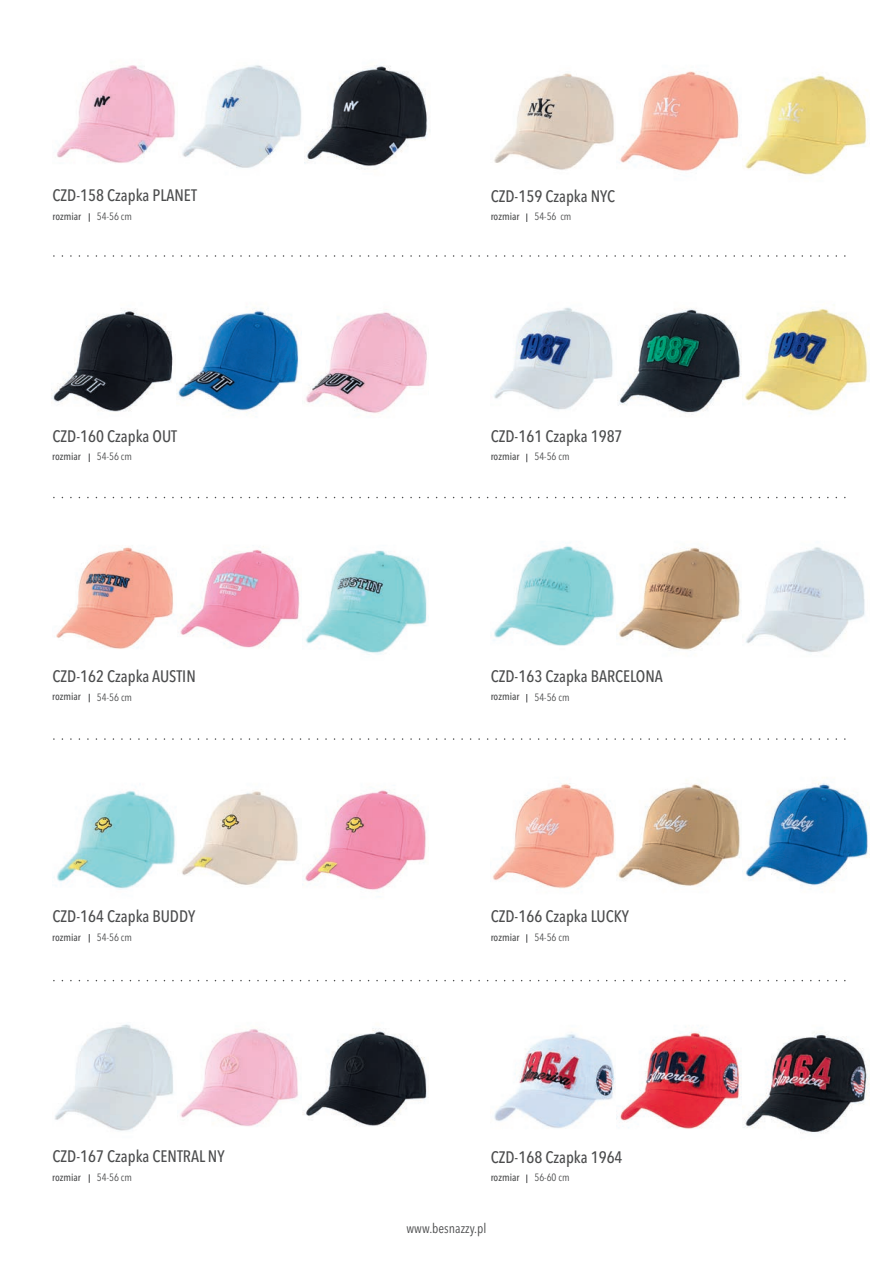
<style>
.page{position:relative;width:893px;height:1263px;background:#fff}
.page>*{position:absolute;margin:0;border:0;box-sizing:border-box;transform-origin:0 0}
.model{font:500 condensed 16.5px "Avenir Next LT Pro";color:#4b4c4d}
.opis{font:condensed 13.5px "Avenir Next LT Pro";color:#4b4c4d}
.nazwa_opisu{font:500 condensed 10.5px "Avenir Next LT Pro";color:#4b4c4d}
.opis-2{font:condensed 10.5px "Avenir Next LT Pro";color:#4b4c4d}
</style>
<div class="page">
<img style="left:57px;top:791px;width:119px;height:99px">
<img style="left:181px;top:791px;width:122px;height:94px">
<img style="left:305px;top:789px;width:121px;height:103px">
<img style="left:494px;top:1034px;width:123px;height:95px">
<img style="left:617px;top:1028px;width:125px;height:101px">
<img style="left:743px;top:1032px;width:126px;height:101px">
<img style="left:55px;top:1024px;width:372px;height:107px">
<img style="left:493px;top:545px;width:122px;height:101px">
<img style="left:618px;top:547px;width:247px;height:106px">
<img style="left:492px;top:780px;width:251px;height:109px">
<img style="left:744px;top:782px;width:124px;height:104px">
<img style="left:56px;top:546px;width:244px;height:103px">
<img style="left:305px;top:550px;width:122px;height:105px">
<img style="left:617px;top:308px;width:126px;height:106px">
<img style="left:744px;top:308px;width:124px;height:106px">
<img style="left:494px;top:307px;width:119px;height:103px">
<img style="left:51px;top:308px;width:248px;height:105px">
<img style="left:306px;top:312px;width:121px;height:101px">
<img style="left:494px;top:71px;width:245px;height:100px">
<img style="left:744px;top:74px;width:124px;height:101px">
<img style="left:57px;top:65px;width:118px;height:98px">
<img style="left:182px;top:65px;width:119px;height:103px">
<img style="left:304px;top:65px;width:124px;height:105px">
<p class="model" style="left:52px;top:186px;width:146px">CZD-158 Czapka PLANET</p>
<p class="model" style="left:491px;top:186px;width:126px">CZD-159 Czapka NYC</p>
<p class="nazwa_opisu" style="left:52px;top:210px;width:30px">rozmiar</p>
<p class="opis-2" style="left:97px;top:210px;width:37px">54-56 cm</p>
<p class="nazwa_opisu" style="left:491px;top:210px;width:30px">rozmiar</p>
<p class="opis-2" style="left:534px;top:210px;width:39px">54-56 cm</p>
<p class="model" style="left:52px;top:426px;width:126px">CZD-160 Czapka OUT</p>
<p class="model" style="left:491px;top:426px;width:133px">CZD-161 Czapka 1987</p>
<p class="nazwa_opisu" style="left:52px;top:450px;width:30px">rozmiar</p>
<p class="opis-2" style="left:97px;top:450px;width:37px">54-56 cm</p>
<p class="nazwa_opisu" style="left:491px;top:450px;width:30px">rozmiar</p>
<p class="opis-2" style="left:534px;top:450px;width:37px">54-56 cm</p>
<p class="model" style="left:52px;top:666px;width:145px">CZD-162 Czapka AUSTIN</p>
<p class="model" style="left:491px;top:666px;width:174px">CZD-163 Czapka BARCELONA</p>
<p class="nazwa_opisu" style="left:52px;top:690px;width:30px">rozmiar</p>
<p class="opis-2" style="left:97px;top:690px;width:37px">54-56 cm</p>
<p class="nazwa_opisu" style="left:491px;top:690px;width:30px">rozmiar</p>
<p class="opis-2" style="left:534px;top:691px;width:37px">54-56 cm</p>
<p class="model" style="left:52px;top:906px;width:144px">CZD-164 Czapka BUDDY</p>
<p class="model" style="left:491px;top:906px;width:140px">CZD-166 Czapka LUCKY</p>
<p class="nazwa_opisu" style="left:52px;top:930px;width:30px">rozmiar</p>
<p class="opis-2" style="left:97px;top:931px;width:37px">54-56 cm</p>
<p class="nazwa_opisu" style="left:491px;top:931px;width:30px">rozmiar</p>
<p class="opis-2" style="left:534px;top:931px;width:37px">54-56 cm</p>
<p class="model" style="left:52px;top:1146px;width:174px">CZD-167 Czapka CENTRAL NY</p>
<p class="model" style="left:491px;top:1147px;width:133px">CZD-168 Czapka 1964</p>
<p class="nazwa_opisu" style="left:52px;top:1171px;width:30px">rozmiar</p>
<p class="opis-2" style="left:97px;top:1171px;width:37px">54-56 cm</p>
<p class="nazwa_opisu" style="left:491px;top:1171px;width:30px">rozmiar</p>
<p class="opis-2" style="left:534px;top:1171px;width:37px">56-60 cm</p>
<p class="opis" style="left:407px;top:1220px;width:81px">www.besnazzy.pl</p>
</div>
